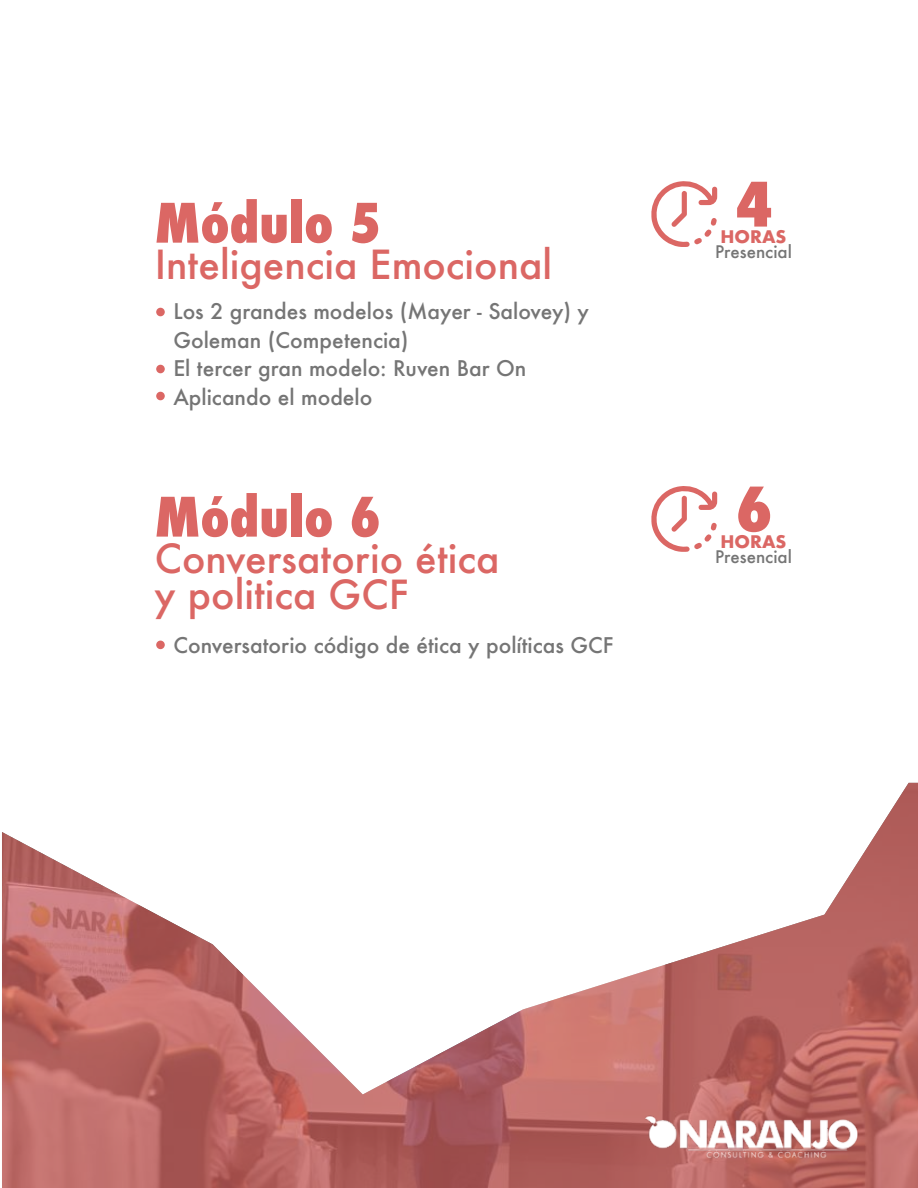
<style>
.page{position:relative;width:918px;height:1188px;background:#fff}
.page>*{position:absolute;margin:0;border:0;box-sizing:border-box;transform-origin:0 0}
.t1{font:800 condensed 59.55px "Futura";color:#db6764;scale:1.06 1}
.t2{font:800 condensed 52.8px "Futura";color:#db6764}
.t3{font:500 39px/36px "Futura";color:#db6764}
.t4{font:500 21px/28.5px "Futura";color:#757575}
.t5{font:500 16.95px "Futura";color:#757575}
.t6{font:700 16.95px "Futura";color:#db6764}
</style>
<div class="page">
<svg style="left:2px;top:783px;width:909px;height:405px"></svg>
<svg style="left:911px;top:782px;width:7px;height:406px;background:#b96561"></svg>
<img style="left:642px;top:1108px;width:227px;height:56px">
<div style="left:156px;top:308px;width:9px;height:8px;background:#db6764;border-radius:50%"></div>
<div style="left:156px;top:365px;width:9px;height:8px;background:#db6764;border-radius:50%"></div>
<div style="left:156px;top:392px;width:9px;height:8px;background:#db6764;border-radius:50%"></div>
<div style="left:156px;top:641px;width:9px;height:8px;background:#db6764;border-radius:50%"></div>
<svg style="left:651px;top:181px;width:66px;height:66px"></svg>
<svg style="left:651px;top:486px;width:66px;height:66px"></svg>
<h2 class="t2" style="left:155px;top:187px;width:228px">Módulo 5</h2>
<h3 class="t3" style="left:155px;top:246px;width:399px">Inteligencia Emocional</h3>
<p class="t4" style="left:173px;top:297px;width:417px">Los 2 grandes modelos (Mayer - Salovey) y<br>Goleman (Competencia)<br>El tercer gran modelo: Ruven Bar On<br>Aplicando el modelo</p>
<h2 class="t2" style="left:155px;top:481px;width:228px">Módulo 6</h2>
<h3 class="t3" style="left:155px;top:540px;width:346px">Conversatorio ética y politica GCF</h3>
<p class="t4" style="left:173px;top:630px;width:442px">Conversatorio código de ética y políticas GCF</p>
<h1 class="t1" style="left:735px;top:164px;width:37px">4</h1>
<p class="t5" style="left:715px;top:240px;width:78px">Presencial</p>
<p class="t6" style="left:720px;top:224px;width:68px">HORAS</p>
<h1 class="t1" style="left:735px;top:469px;width:37px">6</h1>
<p class="t5" style="left:715px;top:545px;width:78px">Presencial</p>
<p class="t6" style="left:720px;top:529px;width:68px">HORAS</p>
</div>
